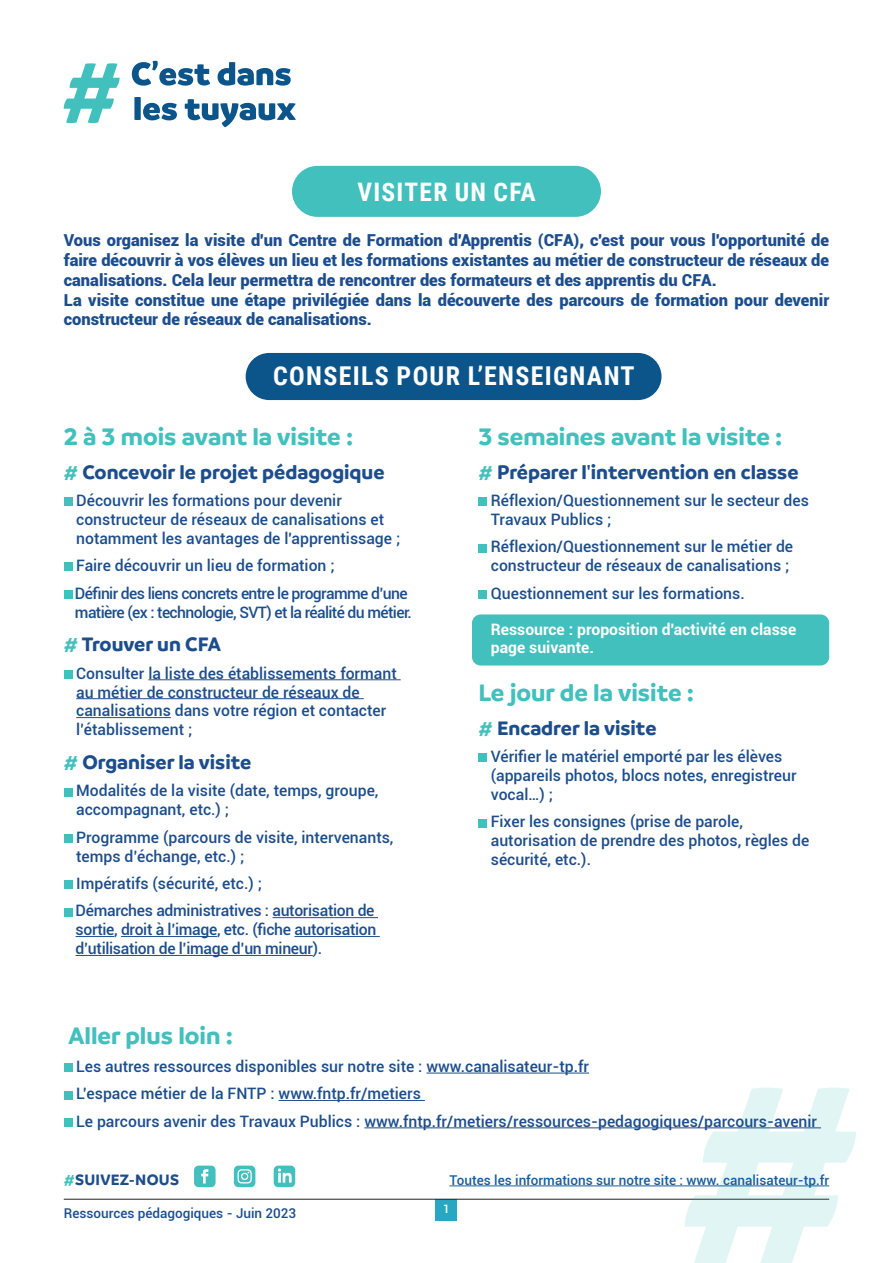
<style>
.page{position:relative;width:893px;height:1263px;background:#fff}
.page>*{position:absolute;margin:0;border:0;box-sizing:border-box;transform-origin:0 0}
.t1{font:700 25.95px "Roboto Condensed";letter-spacing:.05em;color:#fff}
.t2{font:700 25.5px "Branding";color:#42c0bd}
.t3{font:700 25.5px "Roboto Condensed";letter-spacing:.05em;color:#fff}
.t4{font:700 21px "Branding";color:#1c4d8c}
.t5{font:900 16.5px/19.8px "Roboto";color:#1c4d8c}
.t6{font:700 16.2px "Branding";letter-spacing:.015em;color:#1c4d8c}
.t7{font:500 15.75px/18.9px "Roboto";color:#1c4d8c}
.t8{font:500 15.75px/27.5px "Roboto";letter-spacing:-.02em;color:#1c4d8c}
.t9{font:500 15.75px/27.5px "Roboto";letter-spacing:-.04em;color:#1c4d8c}
.t10{font:700 15.75px/18.9px "Roboto";color:#fff}
.t11{font:500 13.5px "Roboto";color:#175d9e}
.t12{font:500 13.5px "Roboto";color:#1c4d8c}
.t13{font:500 11.55px "Roboto";color:#fff}
.s1{color:#42c0bd}
</style>
<div class="page">
<svg style="left:64px;top:63px;width:56px;height:60px"></svg>
<svg style="left:132px;top:61px;width:78px;height:25px"></svg>
<svg style="left:218px;top:62px;width:73px;height:24px"></svg>
<svg style="left:134px;top:97px;width:43px;height:23px"></svg>
<svg style="left:185px;top:99px;width:111px;height:28px"></svg>
<div style="left:436px;top:1199px;width:21px;height:22px;background:#27a7c2"></div>
<hr style="left:64px;top:1199px;width:765px;height:1px;background:#231f20">
<svg style="left:685px;top:1087px;width:171px;height:176px"></svg>
<svg style="left:194px;top:1165px;width:22px;height:22px"></svg>
<div style="left:234px;top:1165px;width:21px;height:22px;background:#42c0bd;border-radius:4px"></div>
<svg style="left:237px;top:1169px;width:15px;height:14px"></svg>
<svg style="left:274px;top:1165px;width:21px;height:22px"></svg>
<hr style="left:449px;top:1185px;width:380px;height:1px;background:#175d9e">
<div style="left:246px;top:353px;width:415px;height:47px;background:#0b558b;border-radius:24px"></div>
<hr style="left:426px;top:1073px;width:163px;height:1px;background:#1c4d8c">
<hr style="left:279px;top:1100px;width:146px;height:1px;background:#1c4d8c">
<hr style="left:364px;top:1127px;width:457px;height:1px;background:#1c4d8c">
<div style="left:64px;top:1063px;width:8px;height:9px;background:#42c0bd"></div>
<div style="left:64px;top:1091px;width:8px;height:8px;background:#42c0bd"></div>
<div style="left:64px;top:1118px;width:8px;height:9px;background:#42c0bd"></div>
<div style="left:292px;top:166px;width:309px;height:51px;background:#42c0bd;border-radius:26px"></div>
<div style="left:472px;top:614px;width:357px;height:51px;background:#42c0bd;border-radius:9px"></div>
<hr style="left:148px;top:679px;width:253px;height:1px;background:#1c4d8c">
<hr style="left:76px;top:698px;width:288px;height:1px;background:#1c4d8c">
<hr style="left:76px;top:717px;width:95px;height:1px;background:#1c4d8c">
<hr style="left:272px;top:917px;width:106px;height:1px;background:#1c4d8c">
<hr style="left:76px;top:936px;width:38px;height:1px;background:#1c4d8c">
<hr style="left:121px;top:936px;width:96px;height:1px;background:#1c4d8c">
<hr style="left:294px;top:936px;width:86px;height:1px;background:#1c4d8c">
<hr style="left:76px;top:955px;width:237px;height:1px;background:#1c4d8c">
<div style="left:64px;top:497px;width:8px;height:9px;background:#42c0bd"></div>
<div style="left:64px;top:563px;width:8px;height:8px;background:#42c0bd"></div>
<div style="left:64px;top:590px;width:8px;height:9px;background:#42c0bd"></div>
<div style="left:64px;top:670px;width:8px;height:9px;background:#42c0bd"></div>
<div style="left:64px;top:788px;width:8px;height:8px;background:#42c0bd"></div>
<div style="left:64px;top:834px;width:8px;height:9px;background:#42c0bd"></div>
<div style="left:64px;top:880px;width:8px;height:9px;background:#42c0bd"></div>
<div style="left:64px;top:908px;width:8px;height:8px;background:#42c0bd"></div>
<div style="left:478px;top:497px;width:9px;height:9px;background:#42c0bd"></div>
<div style="left:478px;top:544px;width:9px;height:8px;background:#42c0bd"></div>
<div style="left:478px;top:590px;width:9px;height:9px;background:#42c0bd"></div>
<div style="left:478px;top:754px;width:9px;height:8px;background:#42c0bd"></div>
<div style="left:478px;top:819px;width:9px;height:8px;background:#42c0bd"></div>
<h2 class="t3" style="left:357px;top:174px;width:180px">VISITER UN CFA</h2>
<p class="t5" style="left:64px;top:230px;width:767px">Vous organisez la visite d'un Centre de Formation d'Apprentis (CFA), c'est pour vous l'opportunité de faire découvrir à vos élèves un lieu et les formations existantes au métier de constructeur de réseaux de canalisations. Cela leur permettra de rencontrer des formateurs et des apprentis du CFA.<br>La visite constitue une étape privilégiée dans la découverte des parcours de formation pour devenir constructeur de réseaux de canalisations.</p>
<h1 class="t1" style="left:273px;top:358px;width:363px">CONSEILS POUR L’ENSEIGNANT</h1>
<h2 class="t2" style="left:64px;top:422px;width:291px">2 à 3 mois avant la visite :</h2>
<h3 class="t4" style="left:64px;top:460px;width:322px"><span class="s1">#</span> Concevoir le projet pédagogique</h3>
<p class="t7" style="left:76px;top:490px;width:325px">Découvrir les formations pour devenir constructeur de réseaux de canalisations et notamment les avantages de l'apprentissage ;</p>
<p class="t9" style="left:75px;top:551px;width:334px">Faire découvrir un lieu de formation ;<br>Définir des liens concrets entre le programme d’une</p>
<p class="t9" style="left:75px;top:598px;width:338px">matière (ex : technologie, SVT) et la réalité du métier.</p>
<h3 class="t4" style="left:64px;top:632px;width:159px"><span class="s1">#</span> Trouver un CFA</h3>
<p class="t7" style="left:76px;top:663px;width:322px">Consulter la liste des établissements formant au métier de constructeur de réseaux de canalisations dans votre région et contacter l’établissement ;</p>
<h3 class="t4" style="left:64px;top:750px;width:189px"><span class="s1">#</span> Organiser la visite</h3>
<p class="t7" style="left:76px;top:781px;width:304px">Modalités de la visite (date, temps, groupe, accompagnant, etc.) ;</p>
<p class="t7" style="left:76px;top:827px;width:319px">Programme (parcours de visite, intervenants, temps d’échange, etc.) ;</p>
<p class="t8" style="left:76px;top:869px;width:300px">Impératifs (sécurité, etc.) ;<br>Démarches administratives : autorisation de</p>
<p class="t8" style="left:76px;top:920px;width:302px;line-height:18.9px">sortie, droit à l’image, etc. (fiche autorisation d’utilisation de l’image d’un mineur).</p>
<h2 class="t2" style="left:478px;top:422px;width:305px">3 semaines avant la visite :</h2>
<h3 class="t4" style="left:478px;top:460px;width:322px"><span class="s1">#</span> Préparer l'intervention en classe</h3>
<p class="t7" style="left:491px;top:490px;width:320px">Réflexion/Questionnement sur le secteur des<br>Travaux Publics ;</p>
<p class="t7" style="left:491px;top:537px;width:304px">Réflexion/Questionnement sur le métier de constructeur de réseaux de canalisations ;</p>
<p class="t7" style="left:491px;top:583px;width:255px">Questionnement sur les formations.</p>
<p class="t10" style="left:491px;top:619px;width:307px">Ressource : proposition d'activité en classe page suivante.</p>
<h2 class="t2" style="left:478px;top:678px;width:217px">Le jour de la visite :</h2>
<h3 class="t4" style="left:478px;top:716px;width:180px"><span class="s1">#</span> Encadrer la visite</h3>
<p class="t7" style="left:491px;top:746px;width:307px">Vérifier le matériel emporté par les élèves (appareils photos, blocs notes, enregistreur vocal…) ;</p>
<p class="t7" style="left:491px;top:812px;width:320px">Fixer les consignes (prise de parole, autorisation de prendre des photos, règles de sécurité, etc.).</p>
<h2 class="t2" style="left:68px;top:1021px;width:166px">Aller plus loin :</h2>
<p class="t7" style="left:76px;top:1052px;width:742px;line-height:27.5px">Les autres ressources disponibles sur notre site : www.canalisateur-tp.fr<br>L’espace métier de la FNTP : www.fntp.fr/metiers<br>Le parcours avenir des Travaux Publics : www.fntp.fr/metiers/ressources-pedagogiques/parcours-avenir</p>
<p class="t6" style="left:64px;top:1170px;width:117px"><span class="s1">#</span>SUIVEZ-NOUS</p>
<p class="t12" style="left:64px;top:1203px;width:234px">Ressources pédagogiques - Juin 2023</p>
<p class="t11" style="left:449px;top:1170px;width:381px">Toutes les informations sur notre site : www. canalisateur-tp.fr</p>
<p class="t13" style="left:443px;top:1201px;width:8px">1</p>
</div>
